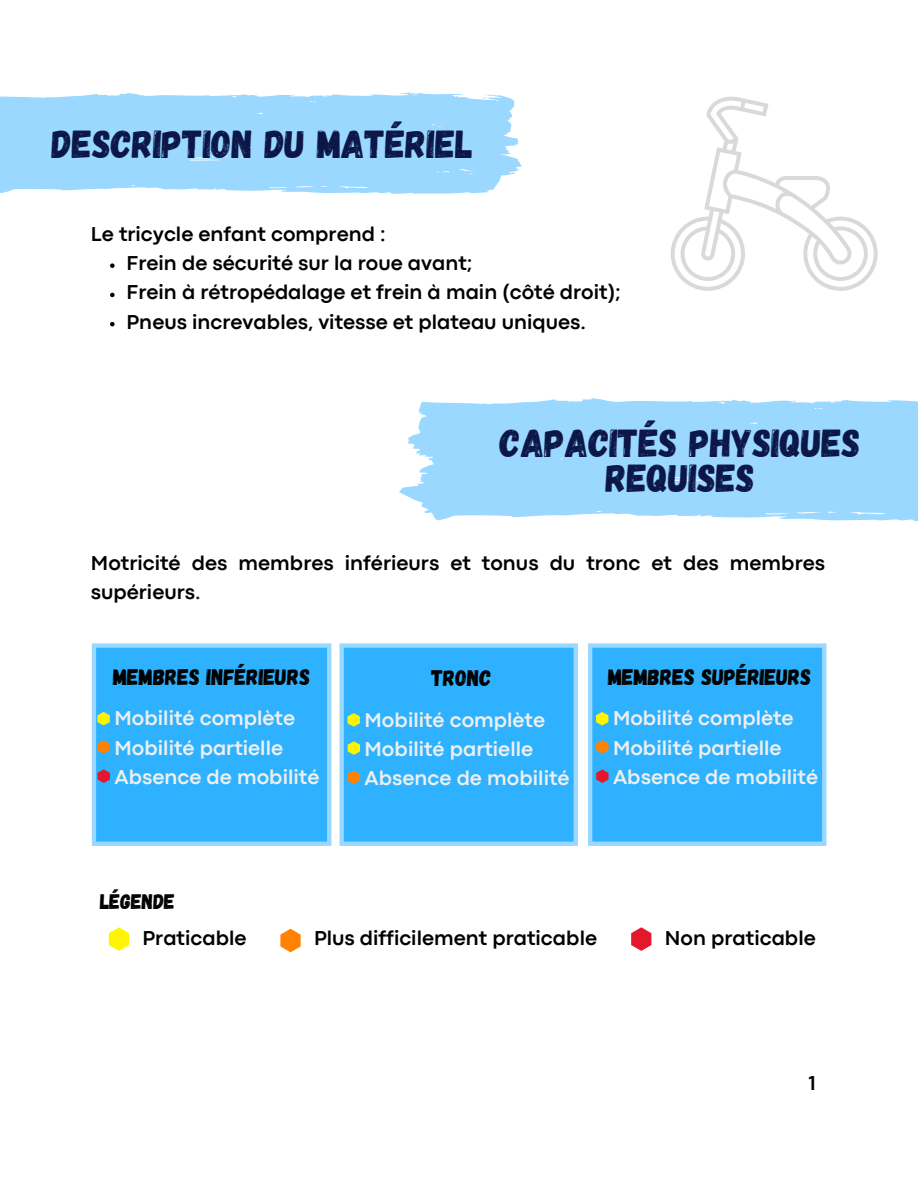
<style>
.page{position:relative;width:918px;height:1188px;background:#fff}
.page>*{position:absolute;margin:0;border:0;box-sizing:border-box;transform-origin:0 0}
.t1{font:39px/34.8px "Gagalin";color:#0c1747;text-align:center}
.t2{font:22.5px "Gagalin";color:#000}
.t3{font:700 21px/29.2px "Codec Pro";color:#000}
.t4{font:700 21px "Codec Pro";color:#efefef}
.t5{font:21px "Gagalin";color:#000}
.s1{color:#0c1747}
</style>
<div class="page">
<svg style="left:0;top:92px;width:522px;height:102px;background:#a3dbff"></svg>
<svg style="left:399px;top:398px;width:519px;height:124px;background:#a5dcff"></svg>
<svg style="left:110px;top:263px;width:5px;height:5px"></svg>
<svg style="left:110px;top:293px;width:5px;height:4px"></svg>
<svg style="left:110px;top:322px;width:5px;height:4px"></svg>
<div style="left:94px;top:646px;width:235px;height:198px;background:#2eb2ff"></div>
<svg style="left:327px;top:842px;width:4px;height:4px"></svg>
<hr style="left:92px;top:648px;width:4px;height:194px;background:#9ad8ff">
<svg style="left:92px;top:842px;width:4px;height:4px"></svg>
<hr style="left:327px;top:648px;width:4px;height:194px;background:#9ad8ff">
<hr style="left:96px;top:842px;width:231px;height:4px;background:#9ad8ff">
<svg style="left:327px;top:643px;width:4px;height:5px"></svg>
<svg style="left:92px;top:643px;width:4px;height:5px"></svg>
<div style="left:96px;top:643px;width:231px;height:5px;background:#9ad8ff"></div>
<div style="left:342px;top:646px;width:234px;height:198px;background:#2eb2ff"></div>
<svg style="left:574px;top:842px;width:4px;height:4px"></svg>
<div style="left:339px;top:648px;width:5px;height:194px;background:#9ad8ff"></div>
<svg style="left:339px;top:842px;width:5px;height:4px"></svg>
<hr style="left:574px;top:648px;width:4px;height:194px;background:#9ad8ff">
<hr style="left:344px;top:842px;width:230px;height:4px;background:#9ad8ff">
<svg style="left:574px;top:643px;width:4px;height:5px"></svg>
<svg style="left:339px;top:643px;width:5px;height:5px"></svg>
<div style="left:344px;top:643px;width:230px;height:5px;background:#9ad8ff"></div>
<div style="left:590px;top:646px;width:234px;height:198px;background:#2eb2ff"></div>
<svg style="left:822px;top:842px;width:4px;height:4px"></svg>
<hr style="left:588px;top:648px;width:4px;height:194px;background:#9ad8ff">
<svg style="left:588px;top:842px;width:4px;height:4px"></svg>
<svg style="left:822px;top:648px;width:4px;height:194px"></svg>
<hr style="left:592px;top:842px;width:230px;height:4px;background:#9ad8ff">
<svg style="left:822px;top:643px;width:4px;height:5px"></svg>
<svg style="left:588px;top:643px;width:4px;height:5px"></svg>
<div style="left:592px;top:643px;width:230px;height:5px;background:#9ad8ff"></div>
<svg style="left:97px;top:712px;width:13px;height:13px"></svg>
<svg style="left:98px;top:740px;width:12px;height:14px"></svg>
<svg style="left:98px;top:769px;width:12px;height:14px"></svg>
<svg style="left:348px;top:713px;width:12px;height:14px"></svg>
<svg style="left:348px;top:741px;width:12px;height:14px"></svg>
<svg style="left:348px;top:771px;width:12px;height:13px"></svg>
<svg style="left:596px;top:712px;width:12px;height:13px"></svg>
<svg style="left:596px;top:740px;width:13px;height:14px"></svg>
<svg style="left:596px;top:769px;width:13px;height:14px"></svg>
<svg style="left:671px;top:97px;width:207px;height:194px"></svg>
<svg style="left:109px;top:927px;width:20px;height:24px"></svg>
<svg style="left:280px;top:929px;width:21px;height:23px"></svg>
<svg style="left:631px;top:927px;width:20px;height:24px"></svg>
<p class="t1" style="left:52px;top:125px;width:423px">DESCRIPTION DU MATÉRIEL</p>
<p class="t3" style="left:91px;top:221px;width:296px">Le tricycle enfant comprend :</p>
<p class="t3" style="left:127px;top:250px;width:347px">Frein de sécurité sur la roue avant;</p>
<p class="t3" style="left:127px;top:279px;width:495px">Frein à rétropédalage et frein à main (côté droit);</p>
<p class="t3" style="left:127px;top:309px;width:461px">Pneus increvables, vitesse et plateau uniques.</p>
<p class="t1" style="left:500px;top:424px;width:362px">CAPACITÉS PHYSIQUES<br>REQUISES</p>
<p class="t3" style="left:91px;top:550px;width:736px">Motricité des membres inférieurs et tonus du tronc et des membres supérieurs<span class="s1">.</span></p>
<p class="t2" style="left:113px;top:663px;width:199px">MEMBRES INFÉRIEURS</p>
<p class="t2" style="left:431px;top:663px;width:62px">TRONC</p>
<p class="t2" style="left:608px;top:663px;width:205px">MEMBRES SUPÉRIEURS</p>
<p class="t4" style="left:114px;top:711px;width:182px">Mobilité complète</p>
<p class="t4" style="left:114px;top:740px;width:170px">Mobilité partielle</p>
<p class="t4" style="left:114px;top:770px;width:207px">Absence de mobilité</p>
<p class="t5" style="left:100px;top:888px;width:76px">LÉGENDE</p>
<p class="t4" style="left:365px;top:712px;width:182px">Mobilité complète</p>
<p class="t4" style="left:365px;top:741px;width:170px">Mobilité partielle</p>
<p class="t4" style="left:365px;top:771px;width:207px">Absence de mobilité</p>
<p class="t4" style="left:613px;top:711px;width:182px">Mobilité complète</p>
<p class="t4" style="left:613px;top:740px;width:170px">Mobilité partielle</p>
<p class="t4" style="left:613px;top:770px;width:207px">Absence de mobilité</p>
<p class="t3" style="left:143px;top:925px;width:106px">Praticable</p>
<p class="t3" style="left:314px;top:925px;width:284px">Plus difficilement praticable</p>
<p class="t3" style="left:665px;top:925px;width:152px">Non praticable</p>
<p class="t3" style="left:809px;top:1070px;width:9px">1</p>
</div>
